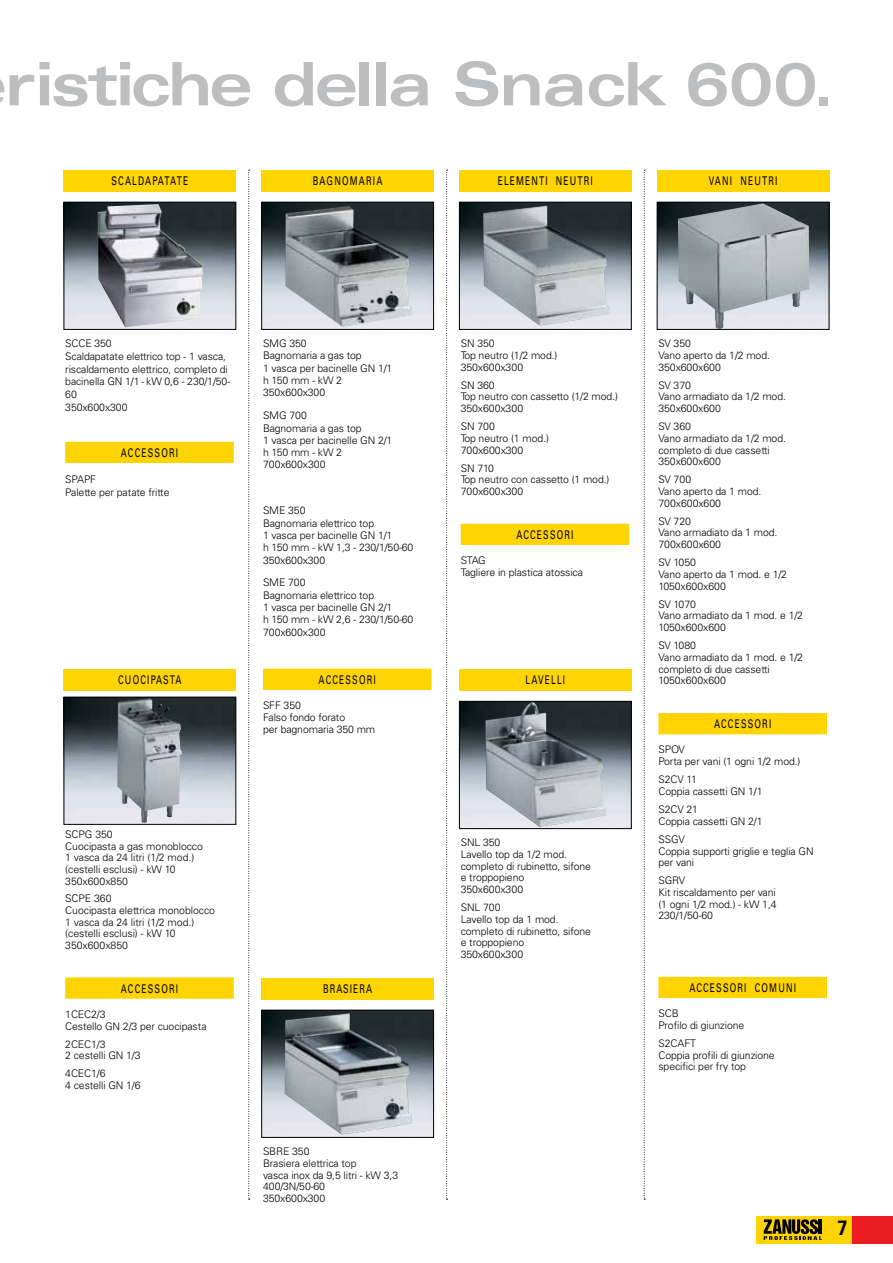
<style>
.page{position:relative;width:893px;height:1263px;background:#fff}
.page>*{position:absolute;margin:0;border:0;box-sizing:border-box;transform-origin:0 0}
.t1{font:700 expanded 60px "Univers LT Std";letter-spacing:-.04em;color:#bcbec0}
.t2{font:700 20.7px "Univers LT Std";color:#000;scale:.85 1}
.t3{font:12px "Univers LT Std";letter-spacing:.14em;color:#000;scale:.7 1}
.t4{font:300 10.5px/11.7px "Univers LT Std";letter-spacing:-.01em;color:#000}
</style>
<div class="page">
<div style="left:757px;top:1216px;width:136px;height:28px;background:#ffd400"></div>
<div style="left:853px;top:1216px;width:40px;height:28px;background:#ed1d24"></div>
<svg style="left:764px;top:1219px;width:58px;height:21px"></svg>
<div style="left:64px;top:170px;width:172px;height:21px;background:#ffd400"></div>
<img style="left:66px;top:204px;width:168px;height:124px">
<div style="left:64px;top:202px;width:172px;height:128px;border:1px solid #000"></div>
<div style="left:65px;top:442px;width:169px;height:21px;background:#ffd400"></div>
<div style="left:64px;top:669px;width:172px;height:21px;background:#ffd400"></div>
<img style="left:66px;top:699px;width:168px;height:123px">
<div style="left:64px;top:697px;width:172px;height:127px;border:1px solid #000"></div>
<div style="left:65px;top:977px;width:169px;height:22px;background:#ffd400"></div>
<div style="left:261px;top:170px;width:173px;height:21px;background:#ffd400"></div>
<img style="left:263px;top:204px;width:169px;height:124px">
<div style="left:261px;top:202px;width:173px;height:128px;border:1px solid #000"></div>
<div style="left:263px;top:669px;width:168px;height:21px;background:#ffd400"></div>
<div style="left:459px;top:170px;width:172px;height:21px;background:#ffd400"></div>
<img style="left:461px;top:204px;width:168px;height:124px">
<div style="left:459px;top:202px;width:172px;height:128px;border:1px solid #000"></div>
<div style="left:461px;top:524px;width:168px;height:21px;background:#ffd400"></div>
<div style="left:459px;top:669px;width:172px;height:21px;background:#ffd400"></div>
<img style="left:461px;top:703px;width:168px;height:124px">
<div style="left:459px;top:701px;width:172px;height:128px;border:1px solid #000"></div>
<div style="left:657px;top:170px;width:172px;height:21px;background:#ffd400"></div>
<img style="left:659px;top:204px;width:168px;height:124px">
<div style="left:657px;top:202px;width:172px;height:128px;border:1px solid #000"></div>
<div style="left:658px;top:713px;width:169px;height:21px;background:#ffd400"></div>
<div style="left:658px;top:977px;width:169px;height:21px;background:#ffd400"></div>
<svg style="left:644px;top:170px;width:1px;height:1030px"></svg>
<svg style="left:446px;top:170px;width:2px;height:1030px"></svg>
<svg style="left:248px;top:170px;width:2px;height:1030px"></svg>
<div style="left:261px;top:978px;width:173px;height:21px;background:#ffd400"></div>
<img style="left:263px;top:1012px;width:169px;height:123px">
<div style="left:261px;top:1010px;width:173px;height:127px;border:1px solid #000"></div>
<img style="left:117px;top:698px;width:65px;height:125px">
<img style="left:285px;top:1013px;width:127px;height:122px">
<img style="left:485px;top:702px;width:121px;height:125px">
<img style="left:98px;top:204px;width:105px;height:123px">
<img style="left:285px;top:206px;width:127px;height:121px">
<img style="left:483px;top:206px;width:127px;height:120px">
<img style="left:678px;top:203px;width:131px;height:126px">
<h1 class="t1" style="left:4px;top:50px;width:831px">ristiche della Snack 600.</h1>
<p class="t3" style="left:112px;top:174px;width:11px">SCALDAPATATE</p>
<p class="t3" style="left:313px;top:174px;width:21px">BAGNOMARIA</p>
<p class="t3" style="left:498px;top:174px;width:10px">ELEMENTI</p>
<p class="t3" style="left:556px;top:174px;width:10px">NEUTRI</p>
<p class="t3" style="left:709px;top:174px;width:10px">VANI</p>
<p class="t3" style="left:740px;top:174px;width:10px">NEUTRI</p>
<p class="t4" style="left:65px;top:337px;width:166px;line-height:12.8px">SCCE 350<br>Scaldapatate elettrico top - 1 vasca, riscaldamento elettrico, completo di bacinella GN 1/1 - kW 0,6 - 230/1/50-<br>60<br>350x600x300</p>
<p class="t3" style="left:121px;top:445px;width:83px">ACCESSORI</p>
<p class="t4" style="left:65px;top:473px;width:106px;line-height:12.8px">SPAPF<br>Palette per patate fritte</p>
<p class="t3" style="left:118px;top:673px;width:10px">CUOCIPASTA</p>
<p class="t4" style="left:263px;top:337px;width:131px;line-height:12.3px">SMG 350<br>Bagnomaria a gas top<br>1 vasca per bacinelle GN 1/1 h 150 mm - kW 2<br>350x600x300</p>
<p class="t4" style="left:263px;top:409px;width:131px;line-height:12.3px">SMG 700<br>Bagnomaria a gas top<br>1 vasca per bacinelle GN 2/1 h 150 mm - kW 2<br>700x600x300</p>
<p class="t4" style="left:263px;top:504px;width:152px;line-height:12.3px">SME 350<br>Bagnomaria elettrico top<br>1 vasca per bacinelle GN 1/1<br>h 150 mm - kW 1,3 - 230/1/50-60<br>350x600x300</p>
<p class="t4" style="left:263px;top:577px;width:152px;line-height:12.3px">SME 700<br>Bagnomaria elettrico top<br>1 vasca per bacinelle GN 2/1<br>h 150 mm - kW 2,6 - 230/1/50-60<br>700x600x300</p>
<p class="t3" style="left:319px;top:672px;width:83px">ACCESSORI</p>
<p class="t4" style="left:263px;top:699px;width:114px">SFF 350<br>Falso fondo forato<br>per bagnomaria 350 mm</p>
<p class="t4" style="left:65px;top:828px;width:139px">SCPG 350<br>Cuocipasta a gas monoblocco<br>1 vasca da 24 litri (1/2 mod.) (cestelli esclusi) - kW 10<br>350x600x850</p>
<p class="t4" style="left:65px;top:893px;width:151px">SCPE 360<br>Cuocipasta elettrica monoblocco<br>1 vasca da 24 litri (1/2 mod.) (cestelli esclusi) - kW 10<br>350x600x850</p>
<p class="t3" style="left:121px;top:981px;width:83px">ACCESSORI</p>
<p class="t4" style="left:65px;top:1008px;width:143px">1CEC2/3<br>Cestello GN 2/3 per cuocipasta</p>
<p class="t4" style="left:65px;top:1038px;width:77px">2CEC1/3<br>2 cestelli GN 1/3</p>
<p class="t4" style="left:65px;top:1068px;width:77px">4CEC1/6<br>4 cestelli GN 1/6</p>
<p class="t3" style="left:323px;top:982px;width:10px">BRASIERA</p>
<p class="t4" style="left:263px;top:1145px;width:137px">SBRE 350<br>Brasiera elettrica top<br>vasca inox da 9,5 litri - kW 3,3<br>400/3N/50-60<br>350x600x300</p>
<p class="t4" style="left:461px;top:338px;width:98px">SN 350<br>Top neutro (1/2 mod.)<br>350x600x300</p>
<p class="t4" style="left:461px;top:379px;width:159px">SN 360<br>Top neutro con cassetto (1/2 mod.)<br>350x600x300</p>
<p class="t4" style="left:461px;top:421px;width:90px">SN 700<br>Top neutro (1 mod.)<br>700x600x300</p>
<p class="t4" style="left:461px;top:462px;width:150px">SN 710<br>Top neutro con cassetto (1 mod.)<br>700x600x300</p>
<p class="t3" style="left:516px;top:527px;width:83px">ACCESSORI</p>
<p class="t4" style="left:461px;top:555px;width:124px">STAG<br>Tagliere in plastica atossica</p>
<p class="t3" style="left:525px;top:673px;width:18px">LAVELLI</p>
<p class="t4" style="left:461px;top:837px;width:132px">SNL 350<br>Lavello top da 1/2 mod. completo di rubinetto, sifone e troppopieno<br>350x600x300</p>
<p class="t4" style="left:461px;top:902px;width:132px">SNL 700<br>Lavello top da 1 mod. completo di rubinetto, sifone e troppopieno<br>350x600x300</p>
<p class="t4" style="left:658px;top:338px;width:113px">SV 350<br>Vano aperto da 1/2 mod.<br>350x600x600</p>
<p class="t4" style="left:658px;top:379px;width:129px">SV 370<br>Vano armadiato da 1/2 mod.<br>350x600x600</p>
<p class="t4" style="left:658px;top:421px;width:129px">SV 360<br>Vano armadiato da 1/2 mod. completo di due cassetti<br>350x600x600</p>
<p class="t4" style="left:658px;top:474px;width:104px">SV 700<br>Vano aperto da 1 mod.<br>700x600x600</p>
<p class="t4" style="left:658px;top:515px;width:120px">SV 720<br>Vano armadiato da 1 mod.<br>700x600x600</p>
<p class="t4" style="left:658px;top:557px;width:130px">SV 1050<br>Vano aperto da 1 mod. e 1/2<br>1050x600x600</p>
<p class="t4" style="left:658px;top:598px;width:146px">SV 1070<br>Vano armadiato da 1 mod. e 1/2<br>1050x600x600</p>
<p class="t4" style="left:658px;top:640px;width:146px">SV 1080<br>Vano armadiato da 1 mod. e 1/2 completo di due cassetti<br>1050x600x600</p>
<p class="t3" style="left:714px;top:717px;width:83px">ACCESSORI</p>
<p class="t4" style="left:658px;top:744px;width:144px">SPOV<br>Porta per vani (1 ogni 1/2 mod.)</p>
<p class="t4" style="left:658px;top:774px;width:106px">S2CV 11<br>Coppia cassetti GN 1/1</p>
<p class="t4" style="left:658px;top:803px;width:106px">S2CV 21<br>Coppia cassetti GN 2/1</p>
<p class="t4" style="left:658px;top:833px;width:157px">SSGV<br>Coppia supporti griglie e teglia GN per vani</p>
<p class="t4" style="left:658px;top:875px;width:120px">SGRV<br>Kit riscaldamento per vani (1 ogni 1/2 mod.) - kW 1,4<br>230/1/50-60</p>
<p class="t3" style="left:689px;top:980px;width:105px">ACCESSORI COMUNI</p>
<p class="t4" style="left:658px;top:1008px;width:87px">SCB<br>Profilo di giunzione</p>
<p class="t4" style="left:658px;top:1037px;width:118px">S2CAFT<br>Coppia profili di giunzione specifici per fry top</p>
<h2 class="t2" style="left:837px;top:1215px;width:13px">7</h2>
</div>
